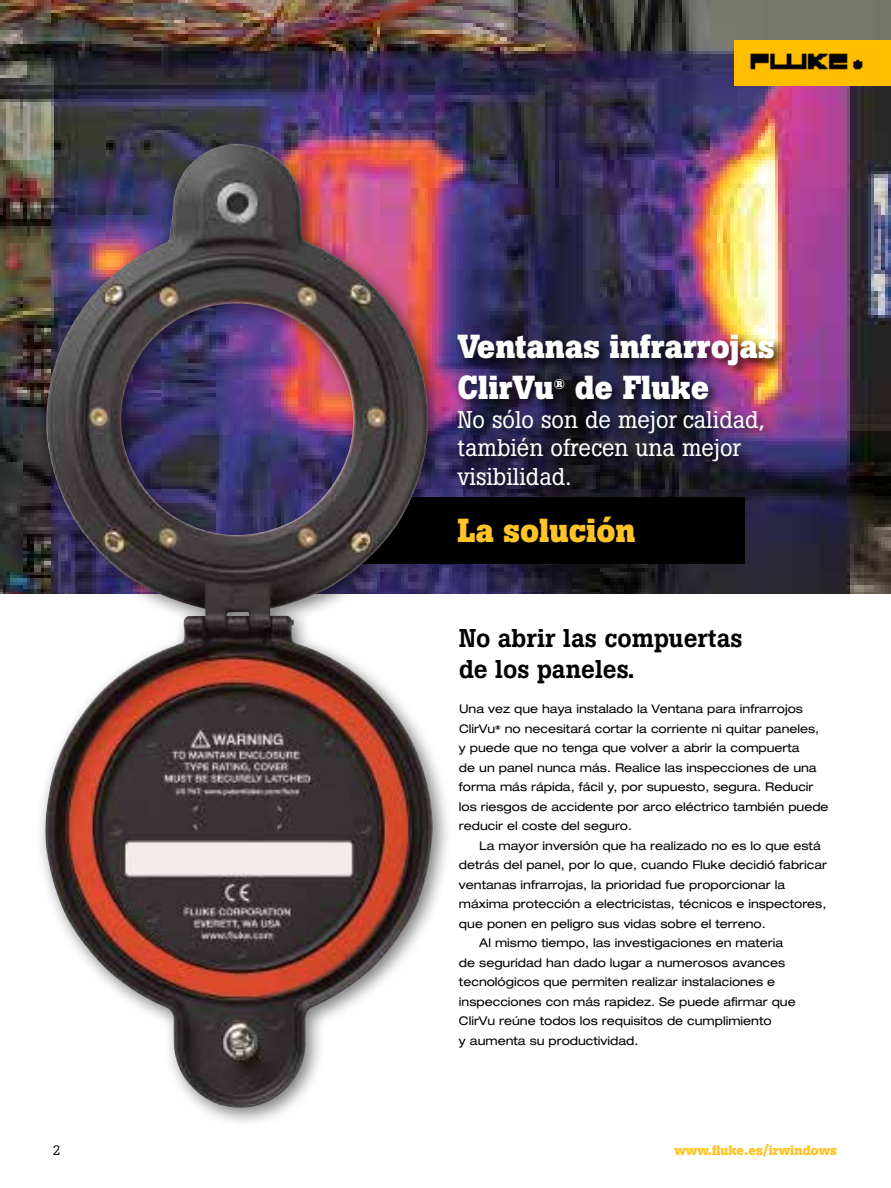
<style>
.page{position:relative;width:891px;height:1188px;background:#fff}
.page>*{position:absolute;margin:0;border:0;box-sizing:border-box;transform-origin:0 0}
.t1{font:700 33px/40.5px "Boton Pro";color:#fff}
.t2{font:700 33px "Boton Pro";color:#ffc425}
.t3{font:500 25.5px/30.6px "Boton Pro";color:#000}
.t4{font:24px/28.8px "Boton Pro";color:#fff}
.t5{font:700 13.95px "Boton Pro";color:#fff}
.t6{font:700 13.5px "Boton Pro";color:#ffc425}
.t7{font:13.5px "Boton Pro";color:#000}
.t8{font:expanded 12px/19.5px "Helvetica Neue LT Std";color:#000}
</style>
<div class="page">
<img style="left:0;top:0;width:891px;height:594px">
<div style="left:122px;top:497px;width:623px;height:67px;background:#000"></div>
<div style="left:35px;top:134px;width:418px;height:993px;background:#000;opacity:.51"></div>
<img style="left:41px;top:144px;width:392px;height:972px">
<div style="left:455px;top:331px;width:332px;height:167px;background:#000;opacity:.75"></div>
<img style="left:734px;top:40px;width:157px;height:45px">
<p class="t7" style="left:53px;top:1141px;width:9px">2</p>
<h1 class="t1" style="left:458px;top:327px;width:319px">Ventanas infrarrojas<br>ClirVu</h1>
<p class="t5" style="left:554px;top:375px;width:13px">®</p>
<h1 class="t1" style="left:575px;top:367px;width:136px">de Fluke</h1>
<h3 class="t4" style="left:458px;top:405px;width:309px">No sólo son de mejor calidad, también ofrecen una mejor visibilidad.</h3>
<h1 class="t2" style="left:458px;top:509px;width:180px">La solución</h1>
<h2 class="t3" style="left:459px;top:623px;width:285px">No abrir las compuertas de los paneles.</h2>
<p class="t8" style="left:459px;top:699px;width:371px">Una vez que haya instalado la Ventana para infrarrojos ClirVu<sup>®</sup> no necesitará cortar la corriente ni quitar paneles, y puede que no tenga que volver a abrir la compuerta<br>de un panel nunca más. Realice las inspecciones de una forma más rápida, fácil y, por supuesto, segura. Reducir los riesgos de accidente por arco eléctrico también puede reducir el coste del seguro.</p>
<p class="t8" style="left:479px;top:836px;width:343px">La mayor inversión que ha realizado no es lo que está</p>
<p class="t8" style="left:459px;top:855px;width:370px">detrás del panel, por lo que, cuando Fluke decidió fabricar</p>
<p class="t8" style="left:459px;top:875px;width:328px">ventanas infrarrojas, la prioridad fue proporcionar la</p>
<p class="t8" style="left:459px;top:894px;width:369px">máxima protección a electricistas, técnicos e inspectores,</p>
<p class="t8" style="left:459px;top:914px;width:308px">que ponen en peligro sus vidas sobre el terreno.</p>
<p class="t8" style="left:479px;top:933px;width:306px">Al mismo tiempo, las investigaciones en materia</p>
<p class="t8" style="left:459px;top:953px;width:328px">de seguridad han dado lugar a numerosos avances</p>
<p class="t8" style="left:459px;top:972px;width:318px">tecnológicos que permiten realizar instalaciones e</p>
<p class="t8" style="left:459px;top:992px;width:338px">inspecciones con más rapidez. Se puede afirmar que</p>
<p class="t8" style="left:459px;top:1011px;width:314px">ClirVu reúne todos los requisitos de cumplimiento</p>
<p class="t8" style="left:459px;top:1031px;width:181px">y aumenta su productividad.</p>
<p class="t6" style="left:674px;top:1141px;width:164px">www.fluke.es/irwindows</p>
</div>
